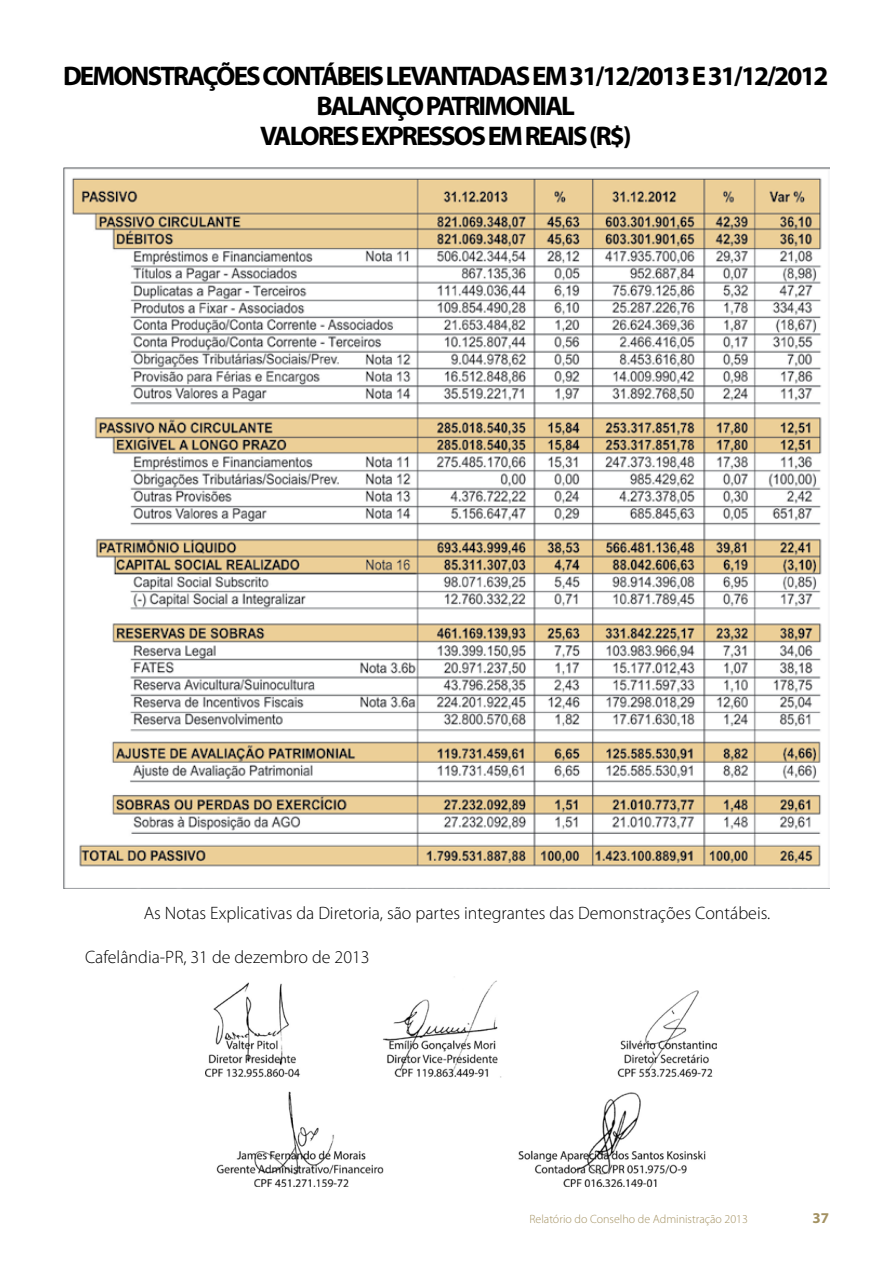
<style>
.page{position:relative;width:893px;height:1276px;background:#fff}
.page>*{position:absolute;margin:0;border:0;box-sizing:border-box;transform-origin:0 0}
.t1{font:700 27px/30px "Myriad Pro";letter-spacing:-.07em;color:#000;text-align:center}
.t2{font:300 18px "Myriad Pro";color:#000}
.t3{font:700 15px "Myriad Pro";color:#a39161}
.t4{font:300 12px "Myriad Pro";color:#a39161}
</style>
<div class="page">
<img style="left:64px;top:167px;width:765px;height:722px">
<img style="left:206px;top:976px;width:510px;height:210px">
<h1 class="t1" style="left:63px;top:60px;width:767px">DEMONSTRAÇÕES CONTÁBEIS LEVANTADAS EM 31/12/2013 E 31/12/2012<br>BALANÇO PATRIMONIAL<br>VALORES EXPRESSOS EM REAIS (R$)</h1>
<p class="t2" style="left:144px;top:902px;width:628px">As Notas Explicativas da Diretoria, são partes integrantes das Demonstrações Contábeis.</p>
<p class="t2" style="left:85px;top:946px;width:286px">Cafelândia-PR, 31 de dezembro de 2013</p>
<p class="t4" style="left:529px;top:1212px;width:220px">Relatório do Conselho de Administração 2013</p>
<p class="t3" style="left:812px;top:1208px;width:18px">37</p>
</div>
